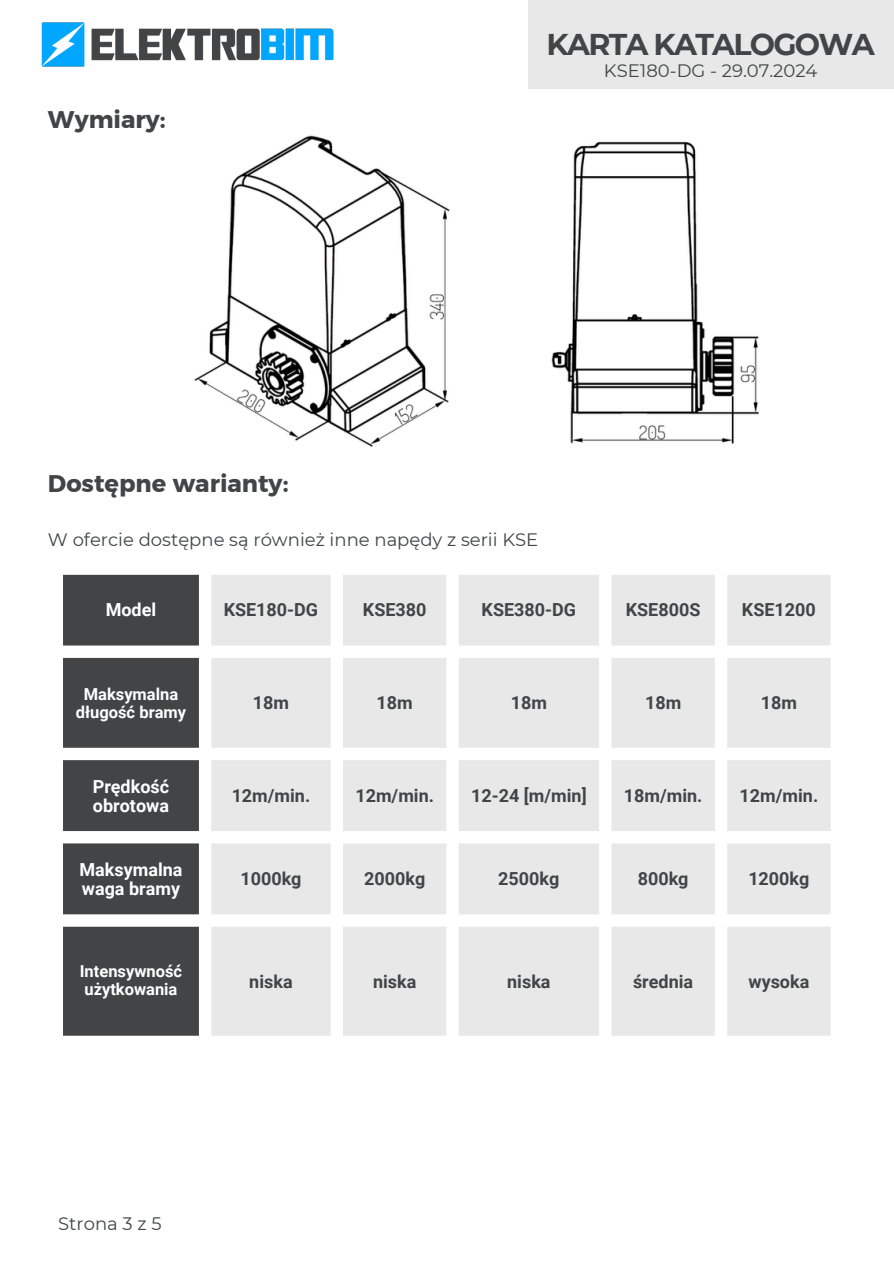
<style>
.page{position:relative;width:894px;height:1264px;background:#fff}
.page>*{position:absolute;margin:0;border:0;box-sizing:border-box;transform-origin:0 0}
.t1{font:700 30px "Montserrat";letter-spacing:-.055em;color:#424445}
.t2{font:24px "Kief Montaser Bold";color:#424445}
.t3{font:700 18px "Roboto";color:#424445}
.t4{font:18px "Montserrat";color:#424445}
.t5{font:700 18px/19.2px "Roboto";color:#fff}
.t6{font:700 16.5px/18px "Roboto";color:#fff;text-align:center}
</style>
<div class="page">
<img style="left:41px;top:22px;width:293px;height:45px">
<div style="left:527px;top:0;width:366px;height:89px;background:#e8e8e8"></div>
<img style="left:194px;top:135px;width:565px;height:312px">
<svg style="left:63px;top:575px;width:136px;height:460px;background:#565859"></svg>
<svg style="left:211px;top:575px;width:619px;height:460px;fill:#e8e8e8"></svg>
<p class="t2" style="left:48px;top:104px;width:119px">Wymiary:</p>
<p class="t1" style="left:546px;top:26px;width:329px">KARTA KATALOGOWA</p>
<h2 class="t4" style="left:603px;top:59px;width:215px">KSE180-DG - 29.07.2024</h2>
<h3 class="t2" style="left:48px;top:469px;width:242px">Dostępne warianty:</h3>
<p class="t4" style="left:48px;top:529px;width:491px">W ofercie dostępne są również inne napędy z serii KSE</p>
<p class="t5" style="left:106px;top:600px;width:52px">Model</p>
<p class="t3" style="left:224px;top:599px;width:96px">KSE180-DG</p>
<p class="t3" style="left:363px;top:599px;width:65px">KSE380</p>
<p class="t3" style="left:481px;top:599px;width:96px">KSE380-DG</p>
<p class="t3" style="left:625px;top:599px;width:76px">KSE800S</p>
<p class="t3" style="left:741px;top:599px;width:75px">KSE1200</p>
<p class="t6" style="left:76px;top:685px;width:112px">Maksymalna długość bramy</p>
<p class="t3" style="left:253px;top:692px;width:38px">18m</p>
<p class="t3" style="left:376px;top:692px;width:38px">18m</p>
<p class="t3" style="left:510px;top:692px;width:38px">18m</p>
<p class="t3" style="left:644px;top:692px;width:38px">18m</p>
<p class="t3" style="left:760px;top:692px;width:38px">18m</p>
<p class="t5" style="left:93px;top:777px;width:78px">Prędkość</p>
<p class="t5" style="left:93px;top:796px;width:78px">obrotowa</p>
<p class="t3" style="left:231px;top:785px;width:80px">12m/min.</p>
<p class="t3" style="left:355px;top:785px;width:80px">12m/min.</p>
<p class="t3" style="left:471px;top:785px;width:117px">12-24 [m/min]</p>
<p class="t3" style="left:623px;top:785px;width:80px">18m/min.</p>
<p class="t3" style="left:739px;top:785px;width:80px">12m/min.</p>
<p class="t5" style="left:79px;top:860px;width:104px">Maksymalna waga bramy</p>
<p class="t3" style="left:240px;top:868px;width:63px">1000kg</p>
<p class="t3" style="left:364px;top:868px;width:63px">2000kg</p>
<p class="t3" style="left:498px;top:868px;width:63px">2500kg</p>
<p class="t3" style="left:637px;top:868px;width:52px">800kg</p>
<p class="t3" style="left:748px;top:868px;width:63px">1200kg</p>
<p class="t6" style="left:80px;top:962px;width:104px;text-align:left">Intensywność użytkowania</p>
<p class="t3" style="left:249px;top:970px;width:45px">niska</p>
<p class="t3" style="left:373px;top:970px;width:45px">niska</p>
<p class="t3" style="left:507px;top:970px;width:45px">niska</p>
<p class="t3" style="left:633px;top:970px;width:62px">średnia</p>
<p class="t3" style="left:748px;top:970px;width:62px">wysoka</p>
<h2 class="t4" style="left:58px;top:1212px;width:105px">Strona 3 z 5</h2>
</div>
